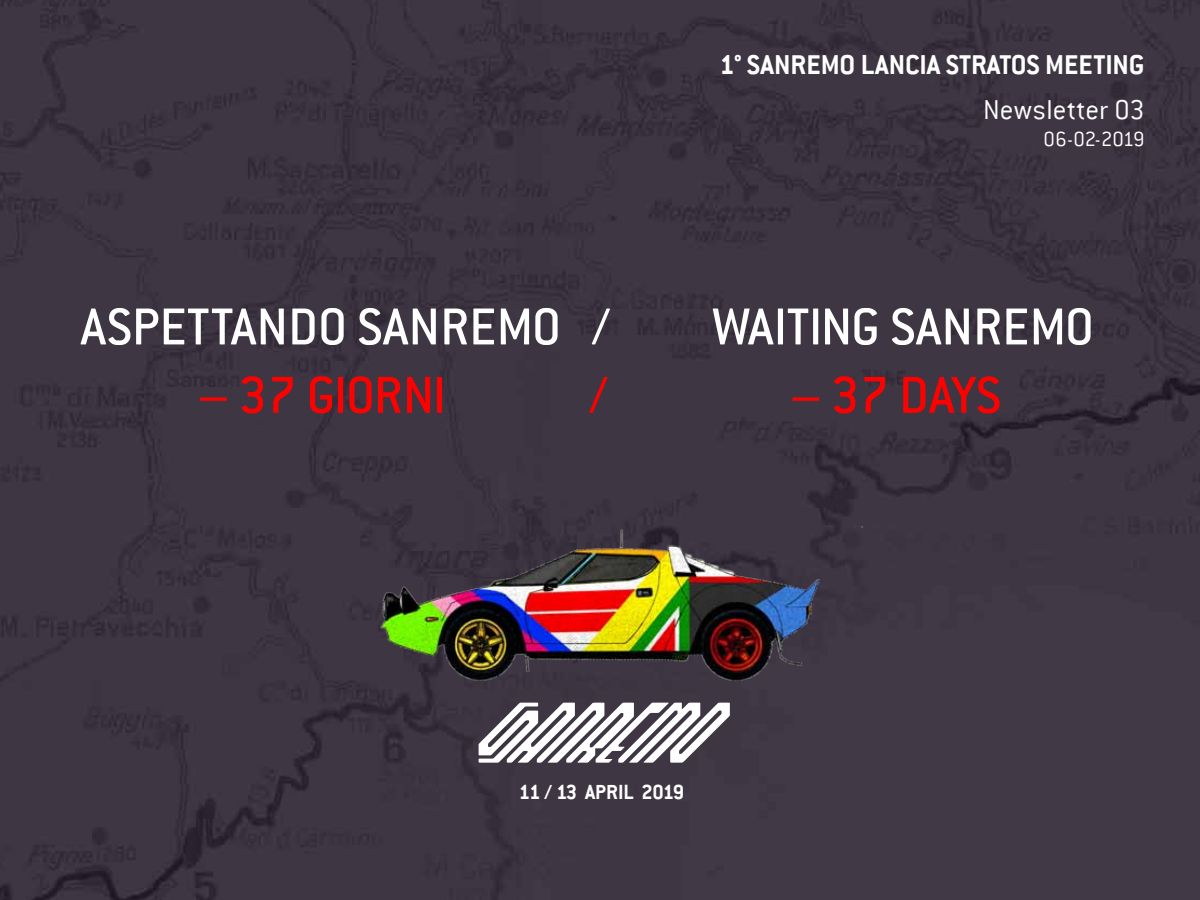
<style>
.page{position:relative;width:1200px;height:900px;background:#3e3643}
.page>*{position:absolute;margin:0;border:0;box-sizing:border-box;transform-origin:0 0}
.t1{font:75px "Altastrada";color:#fff}
.t2{font:57px "Conduit ITC";color:#fff}
.t3{font:57px "Conduit ITC";letter-spacing:-.02em;color:#f00}
.t4{font:700 30px "Conduit ITC";color:#fff}
.t5{font:300 30px "Conduit ITC";color:#fff}
.t6{font:700 22.5px "Conduit ITC";letter-spacing:-.02em;color:#fff}
.t7{font:300 22.5px "Conduit ITC";letter-spacing:-.015em;color:#fff}
</style>
<div class="page">
<img style="left:336px;top:507px;width:531px;height:204px">
<p class="t4" style="left:719px;top:47px;width:427px">1° SANREMO LANCIA STRATOS MEETING</p>
<p class="t5" style="left:983px;top:93px;width:163px">Newsletter 03</p>
<p class="t7" style="left:1044px;top:126px;width:103px">06-02-2019</p>
<p class="t2" style="left:80px;top:295px;width:531px">ASPETTANDO SANREMO /</p>
<p class="t2" style="left:712px;top:295px;width:383px">WAITING SANREMO</p>
<p class="t3" style="left:199px;top:363px;width:249px">– 37 GIORNI</p>
<p class="t3" style="left:589px;top:363px;width:20px">/</p>
<p class="t3" style="left:791px;top:363px;width:211px">– 37 DAYS</p>
<h1 class="t1" style="left:464px;top:702px;width:267px">S ANREMO</h1>
<p class="t6" style="left:519px;top:779px;width:167px">11 / 13 april 2019</p>
</div>
